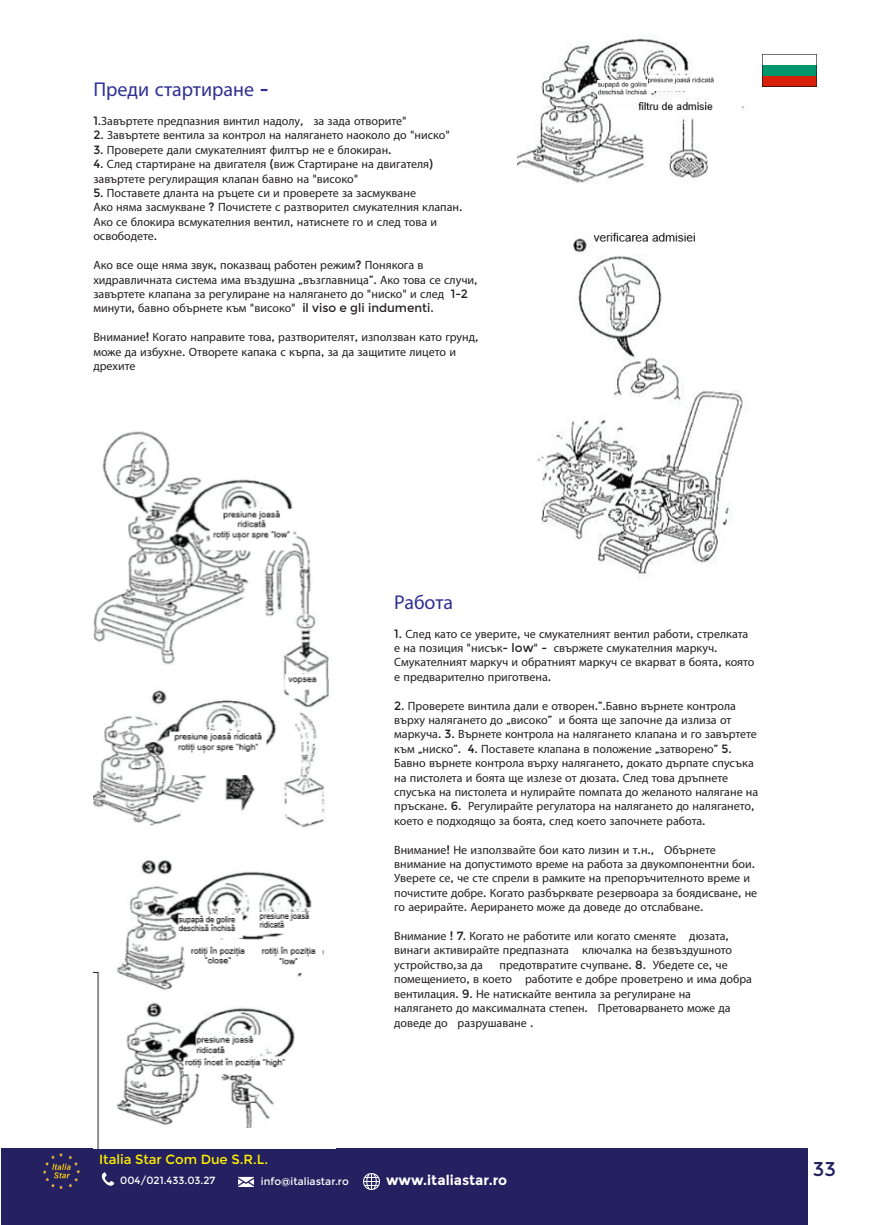
<style>
.page{position:relative;width:874px;height:1225px;background:#fff}
.page>*{position:absolute;margin:0;border:0;box-sizing:border-box;transform-origin:0 0}
.t1{font:20px "Myriad Pro";color:#2e3092}
.t2{font:20px "Montserrat";color:#252161}
.t3{font:700 13.8px "Montserrat";color:#fff}
.t4{font:13.2px "Montserrat";color:#fff101}
.t5{font:12px/14.4px "Myriad Pro";color:#231f20}
.t6{font:10.4px "Montserrat";color:#fff}
.s1{font-family:"Montserrat"}
</style>
<div class="page">
<div style="left:1px;top:1149px;width:806px;height:76px;background:#252161"></div>
<img style="left:44px;top:1153px;width:36px;height:35px">
<svg style="left:101px;top:1172px;width:13px;height:13px"></svg>
<img style="left:238px;top:1176px;width:16px;height:11px">
<img style="left:363px;top:1173px;width:16px;height:16px">
<img style="left:517px;top:35px;width:229px;height:540px">
<img style="left:93px;top:431px;width:236px;height:718px">
<img style="left:762px;top:54px;width:54px;height:33px">
<h1 class="t1" style="left:93px;top:77px;width:177px">Преди стартиране <span class="s1">-</span></h1>
<p class="t5" style="left:93px;top:114px;width:314px"><span class="s1">1.</span>Завъртете предпазния винтил надолу<span class="s1">,</span> за зада отворите<span class="s1">"</span></p>
<p class="t5" style="left:93px;top:128px;width:358px"><span class="s1">2.</span> Завъртете вентила за контрол на налягането наоколо до <span class="s1">"</span>ниско<span class="s1">"</span></p>
<p class="t5" style="left:93px;top:142px;width:299px"><span class="s1">3.</span> Проверете дали смукателният филтър не е блокиран<span class="s1">.</span></p>
<p class="t5" style="left:93px;top:157px;width:341px"><span class="s1">4.</span> След стартиране на двигателя <span class="s1">(</span>виж Стартиране на двигателя<span class="s1">) </span>завъртете регулиращия клапан бавно на <span class="s1">"</span>високо<span class="s1">"</span></p>
<p class="t5" style="left:93px;top:186px;width:370px"><span class="s1">5.</span> Поставете дланта на ръцете си и проверете за засмукване<br>Ако няма засмукване <span class="s1">?</span> Почистете с разтворител смукателния клапан<span class="s1">.<br></span>Ако се блокира всмукателния вентил<span class="s1">,</span> натиснете го и след това и освободете<span class="s1">.</span></p>
<p class="t5" style="left:93px;top:258px;width:385px">Ако все още няма звук<span class="s1">,</span> показващ работен режим<span class="s1">?</span> Понякога в хидравличната система има въздушна <span class="s1">„</span>възглавница<span class="s1">”.</span> Ако това се случи<span class="s1">, </span>завъртете клапана за регулиране на налягането до <span class="s1">"</span>ниско<span class="s1">"</span> и след <span class="s1">1-2 </span>минути<span class="s1">,</span> бавно обърнете към <span class="s1">"</span>високо<span class="s1">" il viso e gli indumenti.</span></p>
<p class="t5" style="left:93px;top:330px;width:386px">Внимание<span class="s1">!</span> Когато направите това<span class="s1">,</span> разтворителят<span class="s1">,</span> използван като грунд<span class="s1">, </span>може да избухне<span class="s1">.</span> Отворете капака с кърпа<span class="s1">,</span> за да защитите лицето и дрехите</p>
<h1 class="t1" style="left:394px;top:590px;width:60px">Работа</h1>
<p class="t5" style="left:394px;top:626px;width:361px"><span class="s1">1.</span> След като се уверите<span class="s1">,</span> че смукателният вентил работи<span class="s1">,</span> стрелката е на позиция <span class="s1">"</span>нисък<span class="s1">- low" -</span> свържете смукателния маркуч<span class="s1">.<br></span>Смукателният маркуч и обратният маркуч се вкарват в боята<span class="s1">,</span> която е предварително приготвена<span class="s1">.</span></p>
<p class="t5" style="left:394px;top:698px;width:365px"><span class="s1">2.</span> Проверете винтила дали е отворен<span class="s1">.”.</span>Бавно върнете контрола върху налягането до <span class="s1">„</span>високо<span class="s1">”</span> и боята ще започне да излиза от маркуча<span class="s1">. 3.</span> Върнете контрола на налягането клапана и го завъртете към <span class="s1">„</span>ниско<span class="s1">”. 4.</span> Поставете клапана в положение <span class="s1">„</span>затворено<span class="s1">” 5.<br></span>Бавно върнете контрола върху налягането<span class="s1">,</span> докато дърпате спусъка на пистолета и боята ще излезе от дюзата<span class="s1">.</span> След това дръпнете спусъка на пистолета и нулирайте помпата до желаното налягане на пръскане<span class="s1">. 6.</span> Регулирайте регулатора на налягането до налягането<span class="s1">, </span>което е подходящо за боята<span class="s1">,</span> след което започнете работа<span class="s1">.</span></p>
<p class="t5" style="left:394px;top:842px;width:364px">Внимание<span class="s1">!</span> Не използвайте бои като лизин и т<span class="s1">.</span>н<span class="s1">.,</span> Обърнете внимание на допустимото време на работа за двукомпонентни бои<span class="s1">.<br></span>Уверете се<span class="s1">,</span> че сте спрели в рамките на препоръчителното време и почистите добре<span class="s1">.</span> Когато разбърквате резервоара за боядисване<span class="s1">,</span> не го аерирайте<span class="s1">.</span> Аерирането може да доведе до отслабване<span class="s1">.</span></p>
<p class="t5" style="left:394px;top:928px;width:339px">Внимание <span class="s1">! 7.</span> Когато не работите или когато сменяте дюзата<span class="s1">, </span>винаги активирайте предпазната ключалка на безвъздушното устройство<span class="s1">,</span>за да</p>
<p class="t5" style="left:394px;top:957px;width:359px;text-indent:105px">предотвратите счупване<span class="s1">. 8.</span> Убедете се<span class="s1">,</span> че помещението<span class="s1">,</span> в което работите е добре проветрено и има добра вентилация<span class="s1">. 9.</span> Не натискайте вентила за регулиране на налягането до максималната степен<span class="s1">.</span> Претоварването може да доведе до разрушаване <span class="s1">.</span></p>
<p class="t4" style="left:99px;top:1152px;width:170px">Italia Star Com Due S.R.L.</p>
<p class="t6" style="left:120px;top:1174px;width:97px">004/021.433.03.27</p>
<p class="t6" style="left:261px;top:1175px;width:89px">info@italiastar.ro</p>
<p class="t3" style="left:386px;top:1171px;width:123px">www.italiastar.ro</p>
<h1 class="t2" style="left:812px;top:1157px;width:25px">33</h1>
</div>
